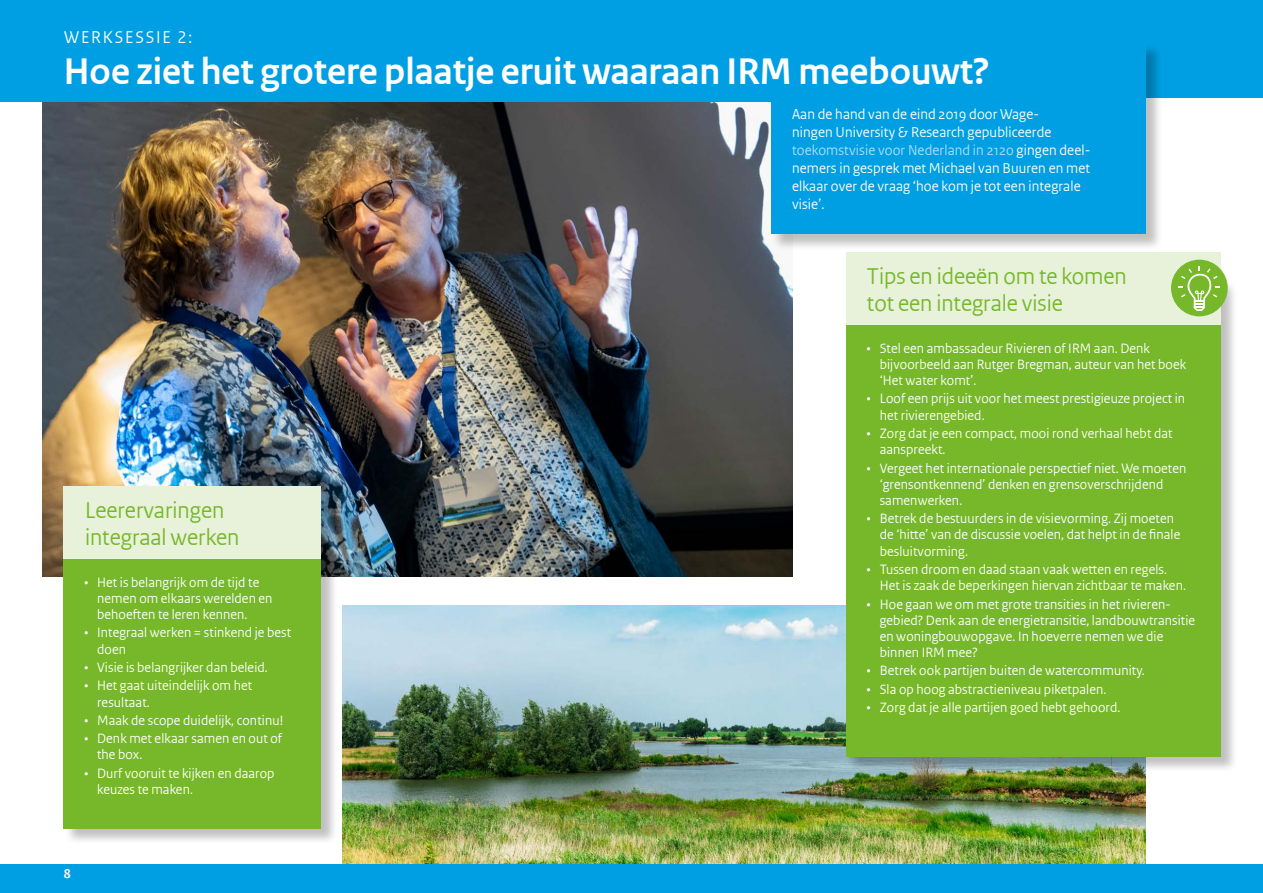
<style>
.page{position:relative;width:1263px;height:893px;background:#fff}
.page>*{position:absolute;margin:0;border:0;box-sizing:border-box;transform-origin:0 0}
.Kop_spread{font:700 39px "Rijksoverheid Sans Heading TT";color:#fff}
.kop_kader_rijtjes{font:24px/27px "Rijksoverheid Sans Heading TT";color:#76b82a}
.chapeau-wit{font:18px "Rijksoverheid Sans Heading TT";letter-spacing:.1em;color:#fff}
.Intro{font:15px/18px "Rijksoverheid Sans Heading TT";letter-spacing:.01em;color:#fff}
.t1{font:14.25px/16.2px "Rijksoverheid Sans Heading TT";letter-spacing:.01em;color:#fff}
.t2{font:700 13.5px "Rijksoverheid Sans Heading TT";color:#fff}
.s1{color:#afdff9}
</style>
<div class="page">
<img style="left:342px;top:606px;width:803px;height:259px">
<img style="left:43px;top:102px;width:749px;height:474px">
<div style="left:0;top:0;width:1263px;height:98px;background:#009fe3"></div>
<div style="left:0;top:43px;width:846px;height:59px;background:#009fe3"></div>
<div style="left:0;top:865px;width:1263px;height:28px;background:#009fe3"></div>
<div style="left:771px;top:43px;width:392px;height:208px;background:#000;opacity:.25"></div>
<div style="left:771px;top:43px;width:374px;height:191px;background:#009fe3"></div>
<div style="left:846px;top:280px;width:392px;height:494px;background:#000;opacity:.25"></div>
<div style="left:846px;top:279px;width:374px;height:477px;background:#76b82a"></div>
<div style="left:64px;top:487px;width:274px;height:359px;background:#000;opacity:.25"></div>
<div style="left:64px;top:486px;width:257px;height:342px;background:#76b82a"></div>
<div style="left:64px;top:486px;width:257px;height:72px;background:#e8f1da"></div>
<div style="left:63px;top:576px;width:257px;height:252px;background:#76b82a"></div>
<div style="left:846px;top:252px;width:374px;height:72px;background:#e8f1da"></div>
<div style="left:1171px;top:260px;width:57px;height:56px;background:#76b82a;border-radius:50%"></div>
<svg style="left:1179px;top:266px;width:41px;height:46px"></svg>
<p class="chapeau-wit" style="left:64px;top:26px;width:129px">WERKSESSIE 2:</p>
<p class="Kop_spread" style="left:64px;top:49px;width:927px">Hoe ziet het grotere plaatje eruit waaraan IRM meebouwt?</p>
<p class="Intro" style="left:792px;top:106px;width:300px">Aan de hand van de eind 2019 door Wage-<br>ningen University &amp; Research gepubliceerde <span class="s1">toekomstvisie voor Nederland in 2120</span> gingen deel&shy;nemers in gesprek met Michael van Buuren en met elkaar over de vraag ‘hoe kom je tot een integrale visie’.</p>
<p class="kop_kader_rijtjes" style="left:85px;top:496px;width:156px">Leerervaringen integraal werken</p>
<p class="t1" style="left:97px;top:574px;width:177px;text-indent:-13px">• Het is belangrijk om de tijd te nemen om elkaars werelden en behoeften te leren kennen.</p>
<p class="t1" style="left:97px;top:625px;width:196px;text-indent:-13px">• Integraal werken = stinkend je best doen</p>
<p class="t1" style="left:84px;top:659px;width:185px">• Visie is belangrijker dan beleid.</p>
<p class="t1" style="left:97px;top:678px;width:157px;text-indent:-13px">• Het gaat uiteindelijk om het resultaat.</p>
<p class="t1" style="left:84px;top:712px;width:200px">• Maak de scope duidelijk, continu!</p>
<p class="t1" style="left:97px;top:731px;width:186px;text-indent:-13px">• Denk met elkaar samen en out of the box.</p>
<p class="t1" style="left:97px;top:765px;width:179px;text-indent:-13px">• Durf vooruit te kijken en daarop keuzes te maken.</p>
<p class="t2" style="left:64px;top:866px;width:8px">8</p>
<p class="kop_kader_rijtjes" style="left:867px;top:262px;width:261px">Tips en ideeën om te komen tot een integrale visie</p>
<p class="t1" style="left:880px;top:340px;width:308px;text-indent:-13px">• Stel een ambassadeur Rivieren of IRM aan. Denk bijvoorbeeld aan Rutger Bregman, auteur van het boek ‘Het water komt’.</p>
<p class="t1" style="left:880px;top:391px;width:307px;text-indent:-13px">• Loof een prijs uit voor het meest prestigieuze project in het rivierengebied.</p>
<p class="t1" style="left:880px;top:425px;width:294px;text-indent:-13px">• Zorg dat je een compact, mooi rond verhaal hebt dat aanspreekt.</p>
<p class="t1" style="left:880px;top:460px;width:308px;text-indent:-13px">• Vergeet het internationale perspectief niet. We moeten ‘grensontkennend’ denken en grensoverschrijdend samenwerken.</p>
<p class="t1" style="left:880px;top:511px;width:302px;text-indent:-13px">• Betrek de bestuurders in de visievorming. Zij moeten de ‘hitte’ van de discussie voelen, dat helpt in de finale besluitvorming.</p>
<p class="t1" style="left:880px;top:561px;width:308px;text-indent:-13px">• Tussen droom en daad staan vaak wetten en regels.<br>Het is zaak de beperkingen hiervan zichtbaar te maken.</p>
<p class="t1" style="left:880px;top:596px;width:317px;text-indent:-13px">• Hoe gaan we om met grote transities in het rivieren&shy;gebied? Denk aan de energietransitie, landbouwtransitie en woningbouwopgave. In hoeverre nemen we die binnen IRM mee?</p>
<p class="t1" style="left:867px;top:663px;width:279px">• Betrek ook partijen buiten de watercommunity.</p>
<p class="t1" style="left:867px;top:681px;width:241px">• Sla op hoog abstractieniveau piketpalen.</p>
<p class="t1" style="left:867px;top:699px;width:255px">• Zorg dat je alle partijen goed hebt gehoord.</p>
</div>
